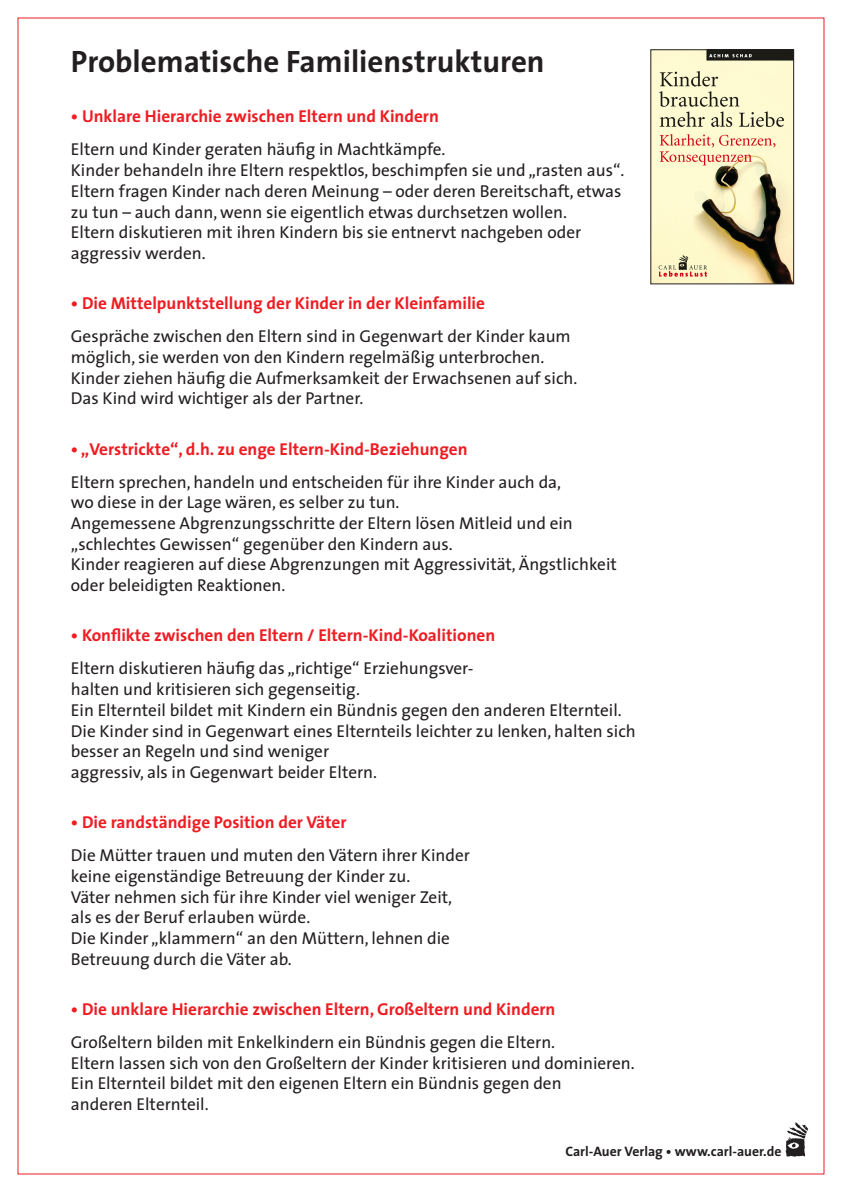
<style>
.page{position:relative;width:842px;height:1192px;background:#fff}
.page>*{position:absolute;margin:0;border:0;box-sizing:border-box;transform-origin:0 0}
.t1{font:700 31.05px "The Sans";color:#231f20}
.t2{font:17.25px/20.7px "The Sans";color:#231f20}
.t3{font:700 17.25px "The Sans";color:#ee1d23}
.t4{font:700 13.8px "The Sans";color:#231f20}
</style>
<div class="page">
<img style="left:653px;top:52px;width:139px;height:230px">
<div style="left:651px;top:50px;width:143px;height:234px;border:1px solid #231f20"></div>
<img style="left:785px;top:1122px;width:23px;height:35px">
<p class="t1" style="left:71px;top:36px;width:475px">Problematische Familienstrukturen</p>
<p class="t3" style="left:71px;top:102px;width:370px">• Unklare Hierarchie zwischen Eltern und Kindern</p>
<p class="t2" style="left:71px;top:139px;width:376px">Eltern und Kinder geraten häufig in Machtkämpfe.</p>
<p class="t2" style="left:71px;top:159px;width:555px">Kinder behandeln ihre Eltern respektlos, beschimpfen sie und „rasten aus“.</p>
<p class="t2" style="left:71px;top:180px;width:552px">Eltern fragen Kinder nach deren Meinung – oder deren Bereitschaft, etwas zu tun – auch dann, wenn sie eigentlich etwas durchsetzen wollen.</p>
<p class="t2" style="left:71px;top:222px;width:512px">Eltern diskutieren mit ihren Kindern bis sie entnervt nachgeben oder aggressiv werden.</p>
<p class="t3" style="left:71px;top:289px;width:416px">• Die Mittelpunktstellung der Kinder in der Kleinfamilie</p>
<p class="t2" style="left:71px;top:326px;width:501px">Gespräche zwischen den Eltern sind in Gegenwart der Kinder kaum möglich, sie werden von den Kindern regelmäßig unterbrochen.</p>
<p class="t2" style="left:71px;top:367px;width:508px">Kinder ziehen häufig die Aufmerksamkeit der Erwachsenen auf sich.</p>
<p class="t2" style="left:71px;top:388px;width:294px">Das Kind wird wichtiger als der Partner.</p>
<p class="t3" style="left:71px;top:434px;width:398px">• „Verstrickte“, d.h. zu enge Eltern-Kind-Beziehungen</p>
<p class="t2" style="left:71px;top:471px;width:492px">Eltern sprechen, handeln und entscheiden für ihre Kinder auch da, wo diese in der Lage wären, es selber zu tun.</p>
<p class="t2" style="left:71px;top:512px;width:503px">Angemessene Abgrenzungsschritte der Eltern lösen Mitleid und ein „schlechtes Gewissen“ gegenüber den Kindern aus.</p>
<p class="t2" style="left:71px;top:554px;width:547px">Kinder reagieren auf diese Abgrenzungen mit Aggressivität, Ängstlichkeit oder beleidigten Reaktionen.</p>
<p class="t3" style="left:71px;top:621px;width:426px">• Konflikte zwischen den Eltern / Eltern-Kind-Koalitionen</p>
<p class="t2" style="left:71px;top:658px;width:404px">Eltern diskutieren häufig das „richtige“ Erziehungsver&shy;halten und kritisieren sich gegenseitig.</p>
<p class="t2" style="left:71px;top:699px;width:552px">Ein Elternteil bildet mit Kindern ein Bündnis gegen den anderen Elternteil.</p>
<p class="t2" style="left:71px;top:720px;width:566px">Die Kinder sind in Gegenwart eines Elternteils leichter zu lenken, halten sich besser an Regeln und sind weniger<br>aggressiv, als in Gegenwart beider Eltern.</p>
<p class="t3" style="left:71px;top:808px;width:277px">• Die randständige Position der Väter</p>
<p class="t2" style="left:71px;top:845px;width:400px">Die Mütter trauen und muten den Vätern ihrer Kinder keine eigenständige Betreuung der Kinder zu.</p>
<p class="t2" style="left:71px;top:886px;width:383px">Väter nehmen sich für ihre Kinder viel weniger Zeit, als es der Beruf erlauben würde.</p>
<p class="t2" style="left:71px;top:927px;width:381px">Die Kinder „klammern“ an den Müttern, lehnen die<br>Betreuung durch die Väter ab.</p>
<p class="t3" style="left:71px;top:995px;width:486px">• Die unklare Hierarchie zwischen Eltern, Großeltern und Kindern</p>
<p class="t2" style="left:71px;top:1031px;width:486px">Großeltern bilden mit Enkelkindern ein Bündnis gegen die Eltern.</p>
<p class="t2" style="left:71px;top:1052px;width:565px">Eltern lassen sich von den Großeltern der Kinder kritisieren und dominieren.</p>
<p class="t2" style="left:71px;top:1073px;width:492px">Ein Elternteil bildet mit den eigenen Eltern ein Bündnis gegen den anderen Elternteil.</p>
<p class="t4" style="left:565px;top:1140px;width:218px">Carl-Auer Verlag • www.carl-auer.de</p>
</div>
